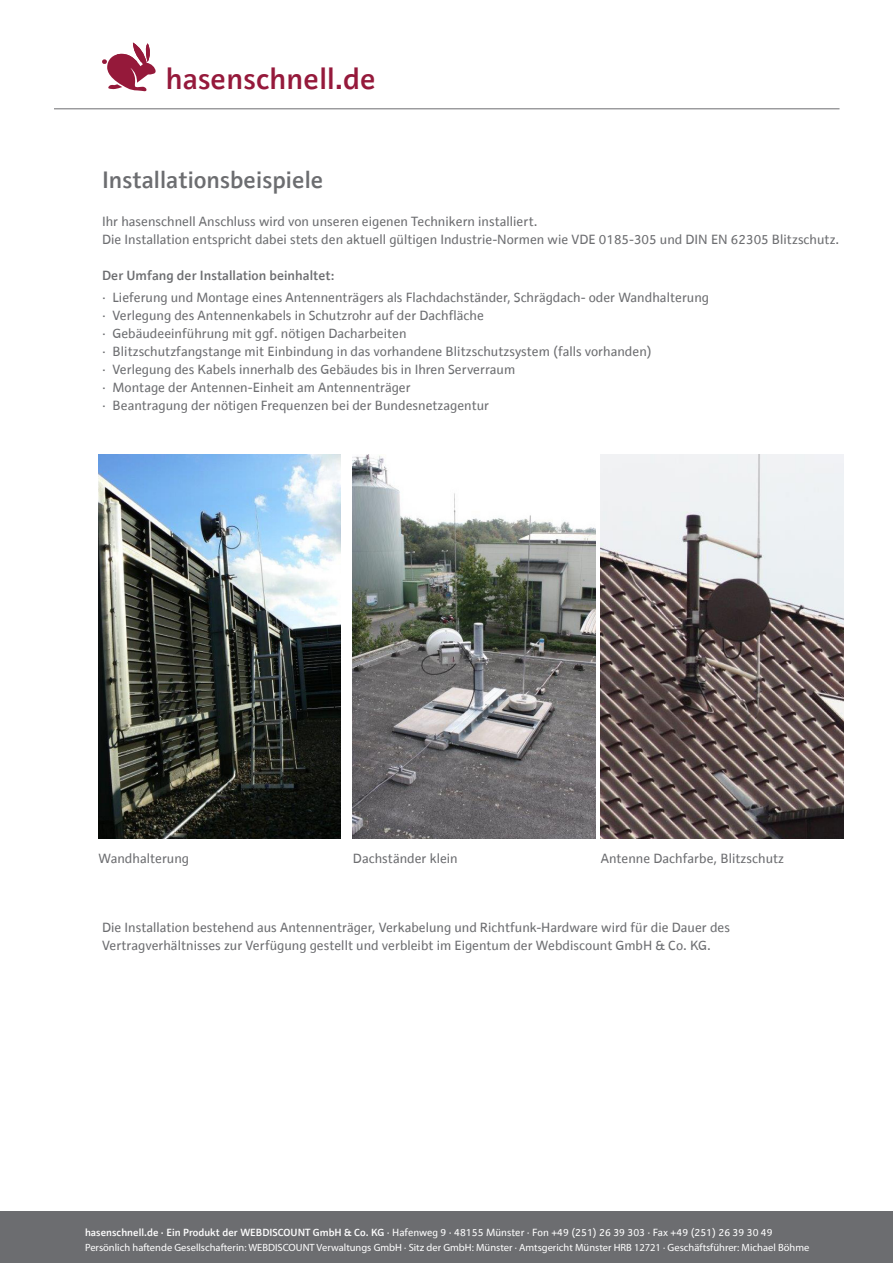
<style>
.page{position:relative;width:893px;height:1263px;background:#fff}
.page>*{position:absolute;margin:0;border:0;box-sizing:border-box;transform-origin:0 0}
.t1{font:600 30px "Raldo";color:#95193b}
.t2{font:600 24px "Raldo";color:#6c6d70}
.t3{font:13.5px/18px "Raldo";color:#6c6d70}
.t4{font:600 13.5px "Raldo";color:#6c6d70}
.t5{font:10.5px "Myriad Pro";color:#fff}
.t6{font:10.5px "Raldo";color:#fff}
.s1{font-weight:600}
</style>
<div class="page">
<div style="left:0;top:1212px;width:893px;height:51px;background:#6c6d70"></div>
<hr style="left:54px;top:109px;width:785px;height:1px;background:#6c6d70">
<svg style="left:102px;top:54px;width:54px;height:37px"></svg>
<svg style="left:117px;top:43px;width:39px;height:19px"></svg>
<img style="left:601px;top:455px;width:242px;height:384px">
<img style="left:353px;top:455px;width:242px;height:384px">
<img style="left:98px;top:455px;width:243px;height:384px">
<p class="t1" style="left:166px;top:62px;width:212px">hasenschnell.de</p>
<p class="t2" style="left:102px;top:166px;width:223px">Installationsbeispiele</p>
<p class="t3" style="left:102px;top:212px;width:437px">Ihr hasenschnell Anschluss wird von unseren eigenen Technikern installiert.</p>
<p class="t3" style="left:102px;top:230px;width:739px">Die Installation entspricht dabei stets den aktuell gültigen Industrie-Normen wie VDE 0185-305 und DIN EN 62305 Blitzschutz.</p>
<p class="t4" style="left:102px;top:267px;width:234px">Der Umfang der Installation beinhaltet:</p>
<p class="t3" style="left:102px;top:289px;width:608px">· Lieferung und Montage eines Antennenträgers als Flachdachständer, Schrägdach- oder Wandhalterung</p>
<p class="t3" style="left:102px;top:307px;width:383px">· Verlegung des Antennenkabels in Schutzrohr auf der Dachfläche</p>
<p class="t3" style="left:102px;top:325px;width:306px">· Gebäudeeinführung mit ggf. nötigen Dacharbeiten</p>
<p class="t3" style="left:102px;top:343px;width:551px">· Blitzschutzfangstange mit Einbindung in das vorhandene Blitzschutzsystem (falls vorhanden)</p>
<p class="t3" style="left:102px;top:361px;width:415px">· Verlegung des Kabels innerhalb des Gebäudes bis in Ihren Serverraum</p>
<p class="t3" style="left:102px;top:379px;width:310px">· Montage der Antennen-Einheit am Antennenträger</p>
<p class="t3" style="left:102px;top:397px;width:389px">· Beantragung der nötigen Frequenzen bei der Bundesnetzagentur</p>
<p class="t3" style="left:98px;top:849px;width:92px">Wandhalterung</p>
<p class="t3" style="left:353px;top:849px;width:106px">Dachständer klein</p>
<p class="t3" style="left:601px;top:849px;width:185px">Antenne Dachfarbe, Blitzschutz</p>
<p class="t3" style="left:102px;top:919px;width:629px">Die Installation bestehend aus Antennenträger, Verkabelung und Richtfunk-Hardware wird für die Dauer des<br>Vertragverhältnisses zur Verfügung gestellt und verbleibt im Eigentum der Webdiscount GmbH &amp; Co. KG.</p>
<p class="t6" style="left:85px;top:1226px;width:689px"><span class="s1">hasenschnell.de · Ein Produkt der WEBDISCOUNT GmbH &amp; Co. KG</span> · Hafenweg 9 · 48155 Münster · Fon +49 (251) 26 39 303 · Fax +49 (251) 26 39 30 49</p>
<p class="t5" style="left:85px;top:1241px;width:726px">Persönlich haftende Gesellschafterin: WEBDISCOUNT Verwaltungs GmbH · Sitz der GmbH: Münster · Amtsgericht Münster HRB 12721 · Geschäftsführer: Michael Böhme</p>
</div>
